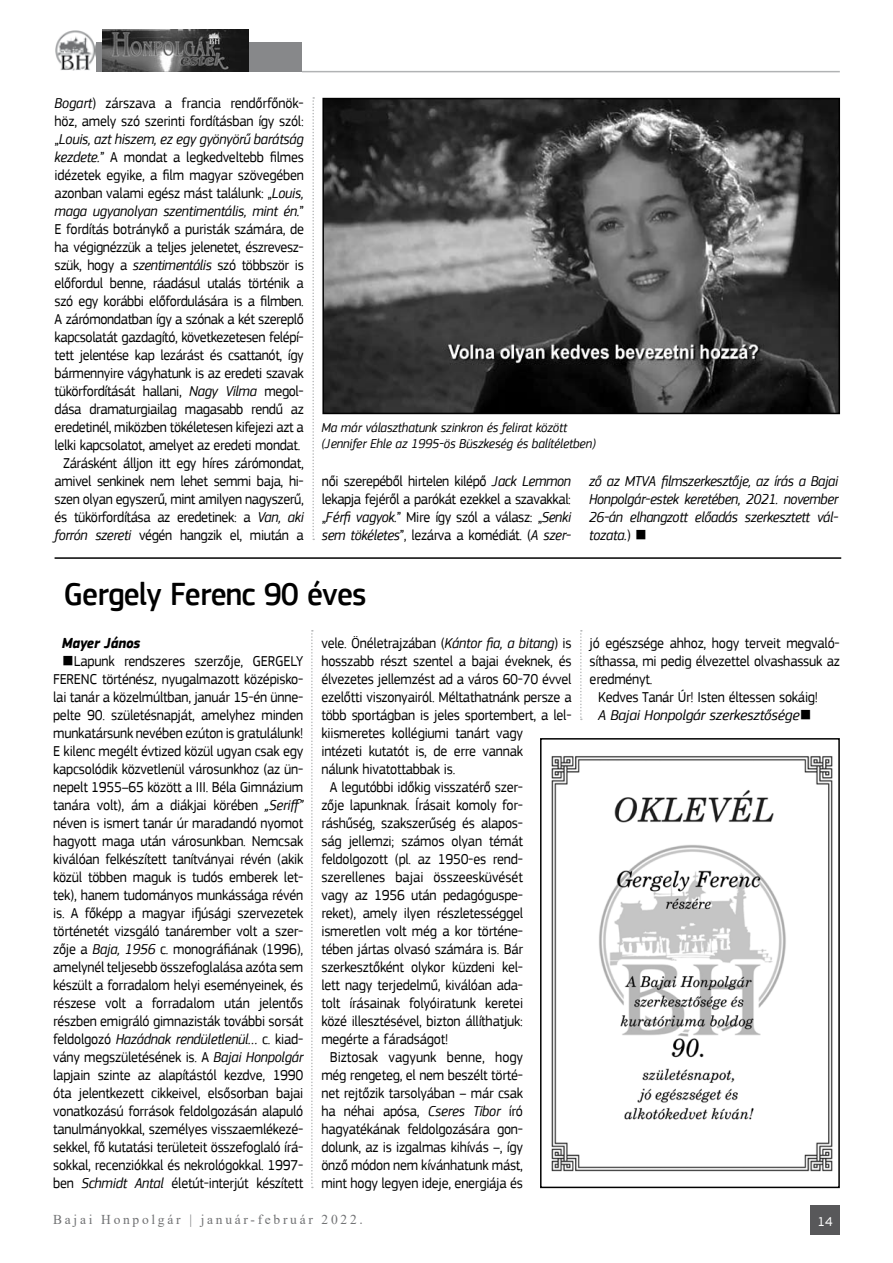
<style>
.page{position:relative;width:893px;height:1263px;background:#fff}
.page>*{position:absolute;margin:0;border:0;box-sizing:border-box;transform-origin:0 0}
.t1{font:500 33px "PF Square Sans Pro";letter-spacing:-.025em;color:#000;scale:.95 1}
.t2{font:15px/18px "PF Square Sans Pro";letter-spacing:-.015em;color:#000;text-align:center;scale:.94 1}
.t3{font:italic 15px/18px "PF Square Sans Pro";letter-spacing:-.025em;color:#000;text-align:justify;scale:.94 1}
.t4{font:italic 15px "PF Square Sans Pro";letter-spacing:-.025em;color:#000}
.t5{font:italic 700 15px "PF Square Sans Pro";letter-spacing:-.015em;color:#000;scale:.94 1}
.t6{font:italic 13.5px/16.2px "PF Square Sans Pro";letter-spacing:-.01em;color:#000;scale:.95 1}
.t7{font:13.5px "Times New Roman";letter-spacing:.2em;color:#707173}
.t8{font:13.5px "PF Square Sans Pro";color:#fff}
.s1{font-style:italic}
.s2{font-style:normal}
.s3{font-weight:500}
.s4{font-weight:500;font-style:italic}
</style>
<div class="page">
<div style="left:810px;top:1205px;width:30px;height:30px;background:#58585a"></div>
<div style="left:96px;top:42px;width:206px;height:30px;background:#87888a"></div>
<hr style="left:302px;top:71px;width:538px;height:1px;background:#b1b3b4">
<img style="left:55px;top:30px;width:40px;height:41px">
<svg style="left:580px;top:630px;width:2px;height:90px"></svg>
<svg style="left:311px;top:630px;width:2px;height:558px"></svg>
<svg style="left:312px;top:97px;width:2px;height:443px"></svg>
<img style="left:551px;top:756px;width:282px;height:416px">
<div style="left:540px;top:738px;width:300px;height:450px;border:2px solid #000"></div>
<img style="left:325px;top:101px;width:512px;height:310px">
<div style="left:322px;top:98px;width:518px;height:316px;border:2px solid #000"></div>
<hr style="left:55px;top:557px;width:786px;height:2px;background:#000">
<img style="left:102px;top:29px;width:146px;height:42px">
<p class="t2" style="left:55px;top:94px;width:267px"><span class="s1">Bogart</span>) zárszava a francia rendőrfőnök&shy;höz, amely szó szerinti fordításban így szól: „<span class="s1">Louis, azt hiszem, ez egy gyönyörű barátság kezdete.</span>” A mondat a legkedveltebb filmes idézetek egyike, a film magyar szövegében azonban valami egész mást találunk: „<span class="s1">Louis, maga ugyanolyan szentimentális, mint én.</span>” E fordítás botránykő a puristák számára, de ha végignézzük a teljes jelenetet, észreves - szük, hogy a <span class="s1">szentimentális</span> szó többször is előfordul benne, ráadásul utalás történik a szó egy korábbi előfordulására is a filmben.<br>A zárómondatban így a szónak a két szereplő kapcsolatát gazdagító, következetesen felépí&shy;tett jelentése kap lezárást és csattanót, így bármennyire vágyhatunk is az eredeti szavak tükörfordítását hallani, <span class="s1">Nagy Vilma</span> megol&shy;dása dramaturgiailag magasabb rendű az eredetinél, miközben tökéletesen kifejezi azt a lelki kapcsolatot, amelyet az eredeti mondat.<br>Zárásként álljon itt egy híres zárómondat, amivel senkinek nem lehet semmi baja, hi&shy;szen olyan egyszerű, mint amilyen nagyszerű, és tükörfordítása az eredetinek: a <span class="s1">Van, aki forrón szereti</span> végén hangzik el, miután a</p>
<p class="t6" style="left:321px;top:419px;width:290px">Ma már választhatunk szinkron és felirat között (Jennifer Ehle az 1995-ös Büszkeség és balítéletben)</p>
<p class="t2" style="left:322px;top:472px;width:267px;text-align:justify">női szerepéből hirtelen kilépő <span class="s1">Jack Lemmon </span>lekapja fejéről a parókát ezekkel a szavakkal: „<span class="s1">Férfi vagyok.</span>” Mire így szól a válasz: „<span class="s1">Senki sem tökéletes</span>”, lezárva a komédiát. (<span class="s1">A szer-</span></p>
<p class="t3" style="left:589px;top:472px;width:267px">ző az MTVA filmszerkesztője, az írás a Bajai Honpolgár-estek keretében, 2021. november 26-án elhangzott előadás szerkesztett vál&shy;tozata.<span class="s2">)</span> <span class="s3">■</span></p>
<h1 class="t1" style="left:64px;top:574px;width:320px">Gergely Ferenc 90 éves</h1>
<p class="t5" style="left:62px;top:634px;width:85px">Mayer János</p>
<p class="t2" style="left:53px;top:652px;width:268px"><span class="s4">■</span>Lapunk rendszeres szerzője, GERGELY FERENC történész, nyugalmazott középisko&shy;lai tanár a közelmúltban, január 15-én ünne&shy;pelte 90. születésnapját, amelyhez minden munkatársunk nevében ezúton is gratulálunk!<br>E kilenc megélt évtized közül ugyan csak egy kapcsolódik közvetlenül városunkhoz (az ün&shy;nepelt 1955–65 között a III. Béla Gimnázium tanára volt), ám a diákjai körében <span class="s1">„Seriff” </span>néven is ismert tanár úr maradandó nyomot hagyott maga után városunkban. Nemcsak kiválóan felkészített tanítványai révén (akik közül többen maguk is tudós emberek let&shy;tek), hanem tudományos munkássága révén is. A főképp a magyar ifjúsági szervezetek történetét vizsgáló tanárember volt a szer&shy;zője a <span class="s1">Baja, 1956</span> c. monográfiának (1996), amelynél teljesebb összefoglalása azóta sem készült a forradalom helyi eseményeinek, és részese volt a forradalom után jelentős részben emigráló gimnazisták további sorsát feldolgozó <span class="s1">Hazádnak rendületlenül…</span> c. kiad&shy;vány megszületésének is. A <span class="s1">Bajai Honpolgár </span>lapjain szinte az alapítástól kezdve, 1990 óta jelentkezett cikkeivel, elsősorban bajai vonatkozású források feldolgozásán alapuló tanulmányokkal, személyes visszaemlékezé&shy;sekkel, fő kutatási területeit összefoglaló írá&shy;sokkal, recenziókkal és nekrológokkal. 1997- ben <span class="s1">Schmidt Antal</span> életút-interjút készített</p>
<p class="t2" style="left:321px;top:634px;width:268px">vele. Önéletrajzában (<span class="s1">Kántor fia, a bitang</span>) is</p>
<p class="t2" style="left:321px;top:652px;width:268px">hosszabb részt szentel a bajai éveknek, és</p>
<p class="t2" style="left:321px;top:670px;width:268px">élvezetes jellemzést ad a város 60-70 évvel</p>
<p class="t2" style="left:321px;top:688px;width:268px">ezelőtti viszonyairól. Méltathatnánk persze a</p>
<p class="t2" style="left:321px;top:706px;width:268px">több sportágban is jeles sportembert, a lel-</p>
<p class="t2" style="left:321px;top:724px;width:216px">kiismeretes kollégiumi tanárt vagy</p>
<p class="t2" style="left:321px;top:742px;width:216px">intézeti kutatót is, de erre vannak</p>
<p class="t2" style="left:321px;top:760px;width:144px">nálunk hivatottabbak is.</p>
<p class="t2" style="left:330px;top:778px;width:207px">A legutóbbi időkig visszatérő szer-</p>
<p class="t2" style="left:321px;top:796px;width:216px">zője lapunknak. Írásait komoly for-</p>
<p class="t2" style="left:321px;top:814px;width:216px">ráshűség, szakszerűség és alapos-</p>
<p class="t2" style="left:321px;top:832px;width:216px">ság jellemzi; számos olyan témát</p>
<p class="t2" style="left:321px;top:850px;width:216px">feldolgozott (pl. az 1950-es rend-</p>
<p class="t2" style="left:321px;top:868px;width:216px">szerellenes bajai összeesküvését</p>
<p class="t2" style="left:321px;top:886px;width:216px">vagy az 1956 után pedagóguspe-</p>
<p class="t2" style="left:321px;top:904px;width:216px">reket), amely ilyen részletességgel</p>
<p class="t2" style="left:321px;top:922px;width:216px">ismeretlen volt még a kor történe-</p>
<p class="t2" style="left:321px;top:940px;width:216px">tében jártas olvasó számára is. Bár</p>
<p class="t2" style="left:321px;top:958px;width:216px">szerkesztőként olykor küzdeni kel-</p>
<p class="t2" style="left:321px;top:976px;width:216px">lett nagy terjedelmű, kiválóan ada-</p>
<p class="t2" style="left:321px;top:994px;width:216px">tolt írásainak folyóiratunk keretei</p>
<p class="t2" style="left:321px;top:1012px;width:216px">közé illesztésével, bizton állíthatjuk:</p>
<p class="t2" style="left:321px;top:1030px;width:136px">megérte a fáradságot!</p>
<p class="t2" style="left:330px;top:1048px;width:207px">Biztosak vagyunk benne, hogy</p>
<p class="t2" style="left:321px;top:1066px;width:216px">még rengeteg, el nem beszélt törté-</p>
<p class="t2" style="left:321px;top:1084px;width:216px">net rejtőzik tarsolyában – már csak</p>
<p class="t2" style="left:321px;top:1102px;width:216px">ha néhai apósa, <span class="s1">Cseres Tibor</span> író</p>
<p class="t2" style="left:321px;top:1120px;width:216px">hagyatékának feldolgozására gon-</p>
<p class="t2" style="left:321px;top:1138px;width:216px">dolunk, az is izgalmas kihívás –, így</p>
<p class="t2" style="left:321px;top:1156px;width:216px">önző módon nem kívánhatunk mást,</p>
<p class="t2" style="left:321px;top:1174px;width:216px">mint hogy legyen ideje, energiája és</p>
<p class="t2" style="left:590px;top:634px;width:268px">jó egészsége ahhoz, hogy terveit megvaló-</p>
<p class="t2" style="left:590px;top:652px;width:268px">síthassa, mi pedig élvezettel olvashassuk az</p>
<p class="t2" style="left:590px;top:670px;width:68px">eredményt.</p>
<p class="t2" style="left:598px;top:688px;width:235px">Kedves Tanár Úr! Isten éltessen sokáig!</p>
<p class="t4" style="left:598px;top:706px;width:215px">A Bajai Honpolgár szerkesztősége■</p>
<p class="t7" style="left:53px;top:1210px;width:311px">Bajai Honpolgár | január-február 2022.</p>
<p class="t8" style="left:817px;top:1214px;width:17px">14</p>
</div>
